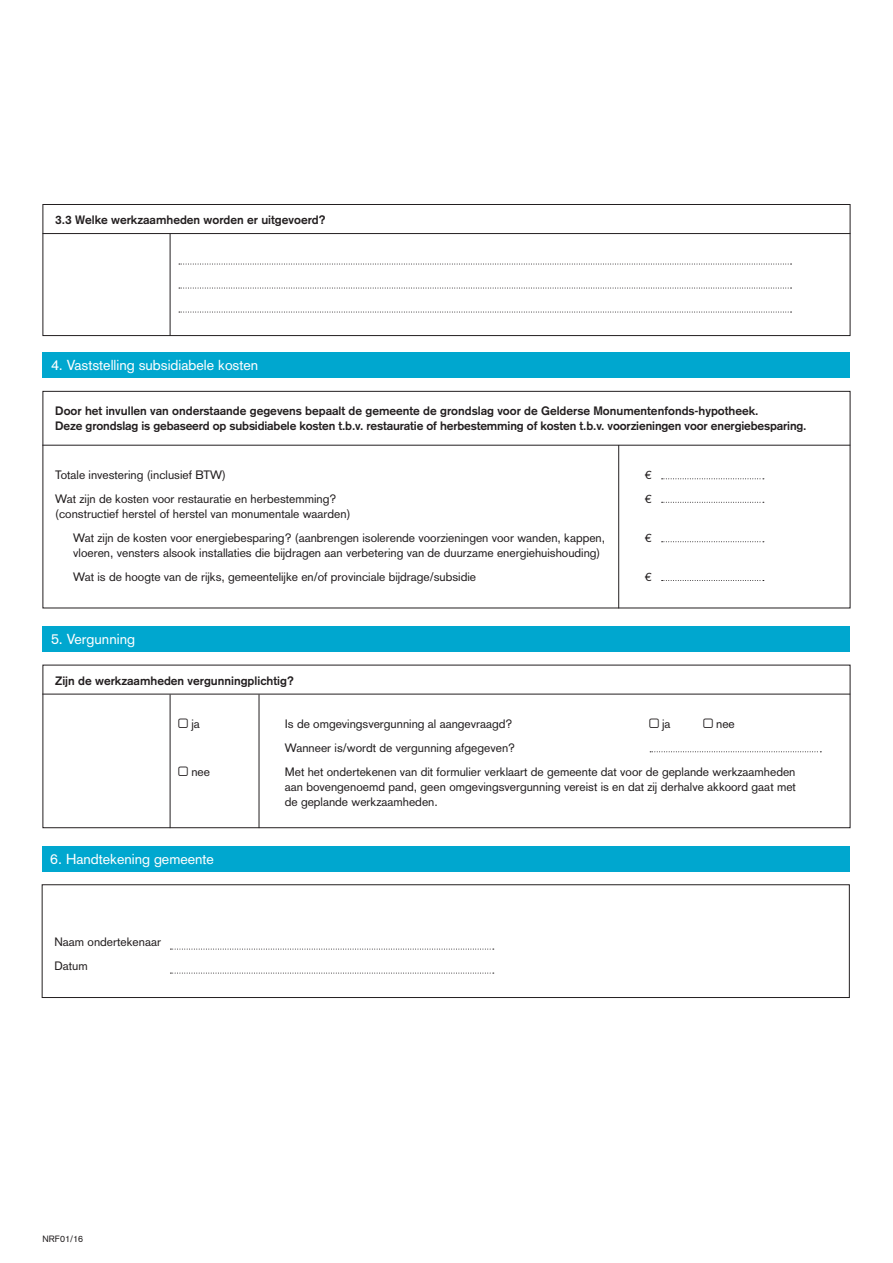
<style>
.page{position:relative;width:893px;height:1263px;background:#fff}
.page>*{position:absolute;margin:0;border:0;box-sizing:border-box;transform-origin:0 0}
.t1{font:14.25px "Basic Commercial LT";color:#fff}
.t2{font:12px/15px "Basic Commercial LT";color:#231f20;text-align:justify}
.t3{font:700 12px "Basic Commercial LT";color:#231f20}
.t4{font:9px "Basic Commercial LT";color:#231f20}
</style>
<div class="page">
<div style="left:43px;top:352px;width:807px;height:26px;background:#00a7cf"></div>
<div style="left:43px;top:626px;width:807px;height:25px;background:#00a7cf"></div>
<hr style="left:43px;top:233px;width:807px;height:1px;background:#231f20">
<div style="left:43px;top:204px;width:807px;height:132px;border:1px solid #231f20"></div>
<hr style="left:170px;top:234px;width:1px;height:102px;background:#231f20">
<svg style="left:179px;top:264px;width:612px;height:1px"></svg>
<svg style="left:179px;top:288px;width:612px;height:1px"></svg>
<svg style="left:179px;top:312px;width:612px;height:1px"></svg>
<div style="left:43px;top:391px;width:807px;height:217px;border:1px solid #231f20"></div>
<div style="left:43px;top:665px;width:807px;height:163px;border:1px solid #231f20"></div>
<hr style="left:42px;top:445px;width:808px;height:1px;background:#231f20">
<hr style="left:42px;top:694px;width:808px;height:1px;background:#231f20">
<hr style="left:618px;top:445px;width:1px;height:163px;background:#231f20">
<svg style="left:662px;top:478px;width:102px;height:1px"></svg>
<svg style="left:662px;top:502px;width:102px;height:1px"></svg>
<svg style="left:662px;top:541px;width:102px;height:1px"></svg>
<svg style="left:662px;top:580px;width:102px;height:1px"></svg>
<svg style="left:650px;top:751px;width:171px;height:1px"></svg>
<hr style="left:170px;top:694px;width:1px;height:134px;background:#231f20">
<hr style="left:259px;top:694px;width:1px;height:134px;background:#231f20">
<div style="left:42px;top:846px;width:808px;height:26px;background:#00a7cf"></div>
<div style="left:42px;top:884px;width:808px;height:114px;border:1px solid #231f20"></div>
<svg style="left:170px;top:949px;width:324px;height:1px"></svg>
<svg style="left:170px;top:973px;width:324px;height:1px"></svg>
<p class="t3" style="left:55px;top:213px;width:272px">3.3 Welke werkzaamheden worden er uitgevoerd?</p>
<p class="t1" style="left:51px;top:357px;width:209px">4. Vaststelling subsidiabele kosten</p>
<p class="t3" style="left:55px;top:404px;width:705px">Door het invullen van onderstaande gegevens bepaalt de gemeente de grondslag voor de Gelderse Monumentenfonds-hypotheek.</p>
<p class="t3" style="left:55px;top:419px;width:753px">Deze grondslag is gebaseerd op subsidiabele kosten t.b.v. restauratie of herbestemming of kosten t.b.v. voorzieningen voor energiebesparing.</p>
<p class="t2" style="left:55px;top:467px;width:172px">Totale investering (inclusief BTW)</p>
<p class="t2" style="left:645px;top:467px;width:8px">€</p>
<p class="t2" style="left:55px;top:491px;width:282px">Wat zijn de kosten voor restauratie en herbestemming?</p>
<p class="t2" style="left:645px;top:491px;width:8px">€</p>
<p class="t2" style="left:55px;top:506px;width:297px">(constructief herstel of herstel van monumentale waarden)</p>
<p class="t2" style="left:73px;top:530px;width:533px">Wat zijn de kosten voor energiebesparing? (aanbrengen isolerende voorzieningen voor wanden, kappen,</p>
<p class="t2" style="left:645px;top:530px;width:8px">€</p>
<p class="t2" style="left:73px;top:545px;width:529px">vloeren, vensters alsook installaties die bijdragen aan verbetering van de duurzame energiehuishouding)</p>
<p class="t2" style="left:73px;top:569px;width:404px">Wat is de hoogte van de rijks, gemeentelijke en/of provinciale bijdrage/subsidie</p>
<p class="t2" style="left:645px;top:569px;width:8px">€</p>
<p class="t1" style="left:51px;top:631px;width:85px">5. Vergunning</p>
<p class="t3" style="left:55px;top:673px;width:240px">Zijn de werkzaamheden vergunningplichtig?</p>
<p class="t2" style="left:191px;top:716px;width:10px">ja</p>
<p class="t2" style="left:285px;top:716px;width:229px">Is de omgevingsvergunning al aangevraagd?</p>
<p class="t2" style="left:662px;top:716px;width:10px">ja</p>
<p class="t2" style="left:716px;top:716px;width:20px">nee</p>
<p class="t2" style="left:285px;top:740px;width:232px">Wanneer is/wordt de vergunning afgegeven?</p>
<p class="t2" style="left:191px;top:764px;width:20px">nee</p>
<p class="t2" style="left:285px;top:764px;width:513px">Met het ondertekenen van dit formulier verklaart de gemeente dat voor de geplande werkzaamheden aan bovengenoemd pand, geen omgevingsvergunning vereist is en dat zij derhalve akkoord gaat met de geplande werkzaamheden.</p>
<p class="t1" style="left:50px;top:851px;width:165px">6. Handtekening gemeente</p>
<p class="t2" style="left:55px;top:934px;width:108px">Naam ondertekenaar</p>
<p class="t2" style="left:55px;top:958px;width:35px">Datum</p>
<p class="t4" style="left:43px;top:1233px;width:42px">NRF01/16</p>
</div>
